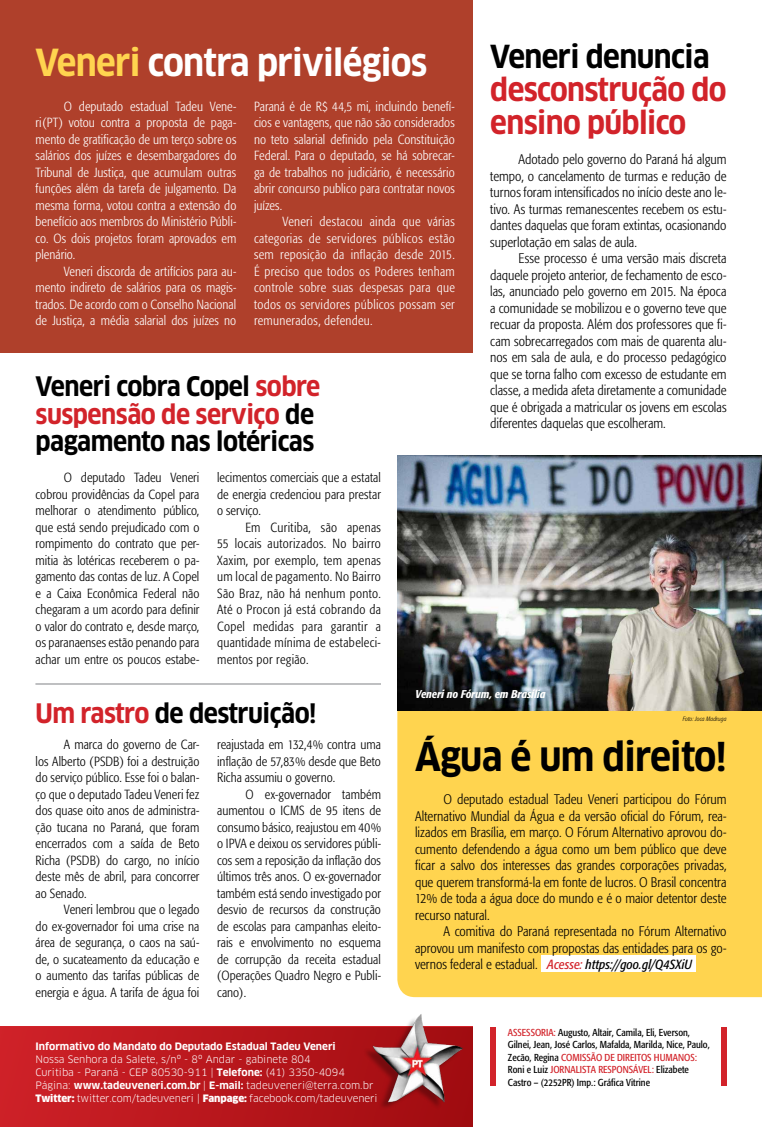
<style>
.page{position:relative;width:762px;height:1127px;background:#fff}
.page>*{position:absolute;margin:0;border:0;box-sizing:border-box;transform-origin:0 0}
.t1{font:700 38.88px "Clan Narrow";letter-spacing:-.02em;color:#000}
.t2{font:700 36.5px "Clan Narrow";letter-spacing:-.02em;color:#fff}
.t3{font:700 31px/32.8px "Clan Narrow";letter-spacing:-.02em;color:#d2232a}
.t4{font:700 31px "Clan Narrow";letter-spacing:-.02em;color:#000}
.t5{font:700 26.25px/27.5px "Clan Narrow";letter-spacing:-.02em;color:#000}
.t6{font:300 condensed 13.75px/16.5px "Formata";color:#000;text-align:justify}
.t7{font:300 condensed 13.12px/16.5px "Formata";letter-spacing:.005em;color:#000;text-align:justify}
.t8{font:300 condensed 13.12px/16.5px "Formata";letter-spacing:.005em;color:#fff;text-align:justify}
.t9{font:italic 500 condensed 11.25px "Formata";color:#fff}
.t10{font:10px/13px "Clan";color:#fff}
.t11{font:condensed 10px/12.5px "Formata";color:#000}
.t12{font:700 10px "Clan";color:#fff}
.t13{font:italic 300 condensed 6.25px "Formata";color:#000}
.s1{color:#ffd44f}
.s2{color:#d2232a}
.s3{font-weight:700}
.s4{font-weight:900}
.s5{font-weight:400;font-style:italic;font-size:13.12px;color:#d2232a}
.s6{font-weight:400;font-style:italic;font-size:13.12px}
</style>
<div class="page">
<div style="left:397px;top:710px;width:365px;height:287px;background:#ffd44f"></div>
<div style="left:0;top:0;width:472px;height:353px;background:#af402b"></div>
<div style="left:490px;top:1027px;width:6px;height:59px;background:#d2232a"></div>
<div style="left:721px;top:1027px;width:5px;height:59px;background:#d2232a"></div>
<img style="left:397px;top:456px;width:365px;height:254px">
<div style="left:0;top:1027px;width:472px;height:100px;background:linear-gradient(to right,#cf2128,#9f0b0f)"></div>
<div style="left:363px;top:1015px;width:97px;height:95px;background:#000;opacity:.3"></div>
<img style="left:369px;top:1014px;width:98px;height:90px">
<div style="left:541px;top:955px;width:155px;height:17px;background:#fff"></div>
<hr style="left:35px;top:684px;width:346px;height:1px;background:#808285">
<h2 class="t2" style="left:36px;top:40px;width:393px"><span class="s1">Veneri</span> contra privilégios</h2>
<p class="t8" style="left:36px;top:98px;width:202px;text-indent:28px">O deputado estadual Tadeu Vene&shy;ri(PT) votou contra a proposta de paga&shy;mento de gratificação de um terço sobre os salários dos juízes e desembargadores do Tribunal de Justiça, que acumulam outras funções além da tarefa de julgamento. Da mesma forma, votou contra a extensão do benefício aos membros do Ministério Públi&shy;co. Os dois projetos foram aprovados em plenário.</p>
<p class="t8" style="left:36px;top:263px;width:202px;text-indent:28px">Veneri discorda de artifícios para au&shy;mento indireto de salários para os magis&shy;trados. De acordo com o Conselho Nacional de Justiça, a média salarial dos juízes no</p>
<p class="t8" style="left:254px;top:98px;width:202px">Paraná é de R$ 44,5 mi, incluindo benefí&shy;cios e vantagens, que não são considerados no teto salarial definido pela Constituição Federal. Para o deputado, se há sobrecar&shy;ga de trabalhos no judiciário, é necessário abrir concurso publico para contratar novos juízes.</p>
<p class="t8" style="left:254px;top:214px;width:202px;text-indent:28px">Veneri destacou ainda que várias categorias de servidores públicos estão sem reposição da inflação desde 2015.<br>É preciso que todos os Poderes tenham controle sobre suas despesas para que todos os servidores públicos possam ser remunerados, defendeu.</p>
<h3 class="t5" style="left:36px;top:373px;width:286px">Veneri cobra Copel <span class="s2">sobre suspensão de serviço</span> de pagamento nas lotéricas</h3>
<p class="t7" style="left:36px;top:469px;width:165px;text-indent:28px">O deputado Tadeu Veneri cobrou providências da Copel para melhorar o atendimento público, que está sendo prejudicado com o rompimento do contrato que per&shy;mitia às lotéricas receberem o pa&shy;gamento das contas de luz. A Copel e a Caixa Econômica Federal não chegaram a um acordo para definir o valor do contrato e, desde março, os paranaenses estão penando para achar um entre os poucos estabe-</p>
<p class="t7" style="left:217px;top:469px;width:165px">lecimentos comerciais que a estatal de energia credenciou para prestar o serviço.</p>
<p class="t7" style="left:217px;top:519px;width:165px;text-indent:28px">Em Curitiba, são apenas 55 locais autorizados. No bairro Xaxim, por exemplo, tem apenas um local de pagamento. No Bairro São Braz, não há nenhum ponto.<br>Até o Procon já está cobrando da Copel medidas para garantir a quantidade mínima de estabeleci&shy;mentos por região.</p>
<h3 class="t4" style="left:490px;top:38px;width:221px">Veneri denuncia</h3>
<h3 class="t3" style="left:490px;top:74px;width:238px">desconstrução do ensino público</h3>
<p class="t6" style="left:490px;top:151px;width:238px;text-indent:28px">Adotado pelo governo do Paraná há algum tempo, o cancelamento de turmas e redução de turnos foram intensificados no início deste ano le&shy;tivo. As turmas remanescentes recebem os estu&shy;dantes daquelas que foram extintas, ocasionando superlotação em salas de aula.</p>
<p class="t6" style="left:490px;top:250px;width:238px;text-indent:28px">Esse processo é uma versão mais discreta daquele projeto anterior, de fechamento de esco&shy;las, anunciado pelo governo em 2015. Na época a comunidade se mobilizou e o governo teve que recuar da proposta. Além dos professores que fi&shy;cam sobrecarregados com mais de quarenta alu&shy;nos em sala de aula, e do processo pedagógico que se torna falho com excesso de estudante em classe, a medida afeta diretamente a comunidade que é obrigada a matricular os jovens em escolas diferentes daquelas que escolheram.</p>
<h3 class="t5" style="left:36px;top:700px;width:282px"><span class="s2">Um rastro</span> de destruição!</h3>
<p class="t7" style="left:36px;top:736px;width:165px;text-indent:28px">A marca do governo de Car&shy;los Alberto (PSDB) foi a destruição do serviço público. Esse foi o balan&shy;ço que o deputado Tadeu Veneri fez dos quase oito anos de administra&shy;ção tucana no Paraná, que foram encerrados com a saída de Beto Richa (PSDB) do cargo, no início deste mês de abril, para concorrer ao Senado.</p>
<p class="t7" style="left:36px;top:901px;width:165px;text-indent:28px">Veneri lembrou que o legado do ex-governador foi uma crise na área de segurança, o caos na saú&shy;de, o sucateamento da educação e o aumento das tarifas públicas de energia e água. A tarifa de água foi</p>
<p class="t7" style="left:217px;top:736px;width:165px">reajustada em 132,4% contra uma inflação de 57,83% desde que Beto Richa assumiu o governo.</p>
<p class="t7" style="left:217px;top:786px;width:165px;text-indent:28px">O ex-governador também aumentou o ICMS de 95 itens de consumo básico, reajustou em 40% o IPVA e deixou os servidores públi&shy;cos sem a reposição da inflação dos últimos três anos. O ex-governador também está sendo investigado por desvio de recursos da construção de escolas para campanhas eleito&shy;rais e envolvimento no esquema de corrupção da receita estadual (Operações Quadro Negro e Publi&shy;cano).</p>
<p class="t12" style="left:35px;top:1041px;width:302px">Informativo do Mandato do Deputado Estadual Tadeu Veneri</p>
<p class="t10" style="left:35px;top:1053px;width:344px">Nossa Senhora da Salete, s/nº - 8º Andar - gabinete 804<br>Curitiba - Paraná - CEP 80530-911 | <span class="s3">Telefone:</span> (41) 3350-4094<br>Página: <span class="s3">www.tadeuveneri.com.br</span> | <span class="s3">E-mail:</span> tadeuveneri@terra.com.br <span class="s4">Twitter:</span> twitter.com/tadeuveneri | <span class="s4">Fanpage:</span> facebook.com/tadeuveneri</p>
<p class="t9" style="left:415px;top:687px;width:132px">Veneri no Fórum, em Brasília</p>
<p class="t13" style="left:683px;top:715px;width:45px">Foto: Joca Madruga</p>
<h1 class="t1" style="left:415px;top:732px;width:313px">Água é um direito!</h1>
<p class="t6" style="left:415px;top:791px;width:313px;text-indent:28px">O deputado estadual Tadeu Veneri participou do Fórum Alternativo Mundial da Água e da versão oficial do Fórum, rea&shy;lizados em Brasília, em março. O Fórum Alternativo aprovou do&shy;cumento defendendo a água como um bem público que deve ficar a salvo dos interesses das grandes corporações privadas, que querem transformá-la em fonte de lucros. O Brasil concentra 12% de toda a água doce do mundo e é o maior detentor deste recurso natural.</p>
<p class="t6" style="left:415px;top:923px;width:313px;text-indent:28px">A comitiva do Paraná representada no Fórum Alternativo aprovou um manifesto com propostas das entidades para os go&shy;vernos federal e estadual. <span class="s5">Acesse:</span> <span class="s6">https://goo.gl/Q4SXiU</span></p>
<p class="t11" style="left:508px;top:1026px;width:203px"><span class="s2">ASSESSORIA:</span> Augusto, Altair, Camila, Eli, Everson, Gilnei, Jean, José Carlos, Mafalda, Marilda, Nice, Paulo, Zecão, Regina <span class="s2">COMISSÃO DE DIREITOS HUMANOS:<br></span>Roni e Luiz <span class="s2">JORNALISTA RESPONSÁVEL:</span> Elizabete Castro – (2252PR) Imp.: Gráfica Vitrine</p>
</div>
